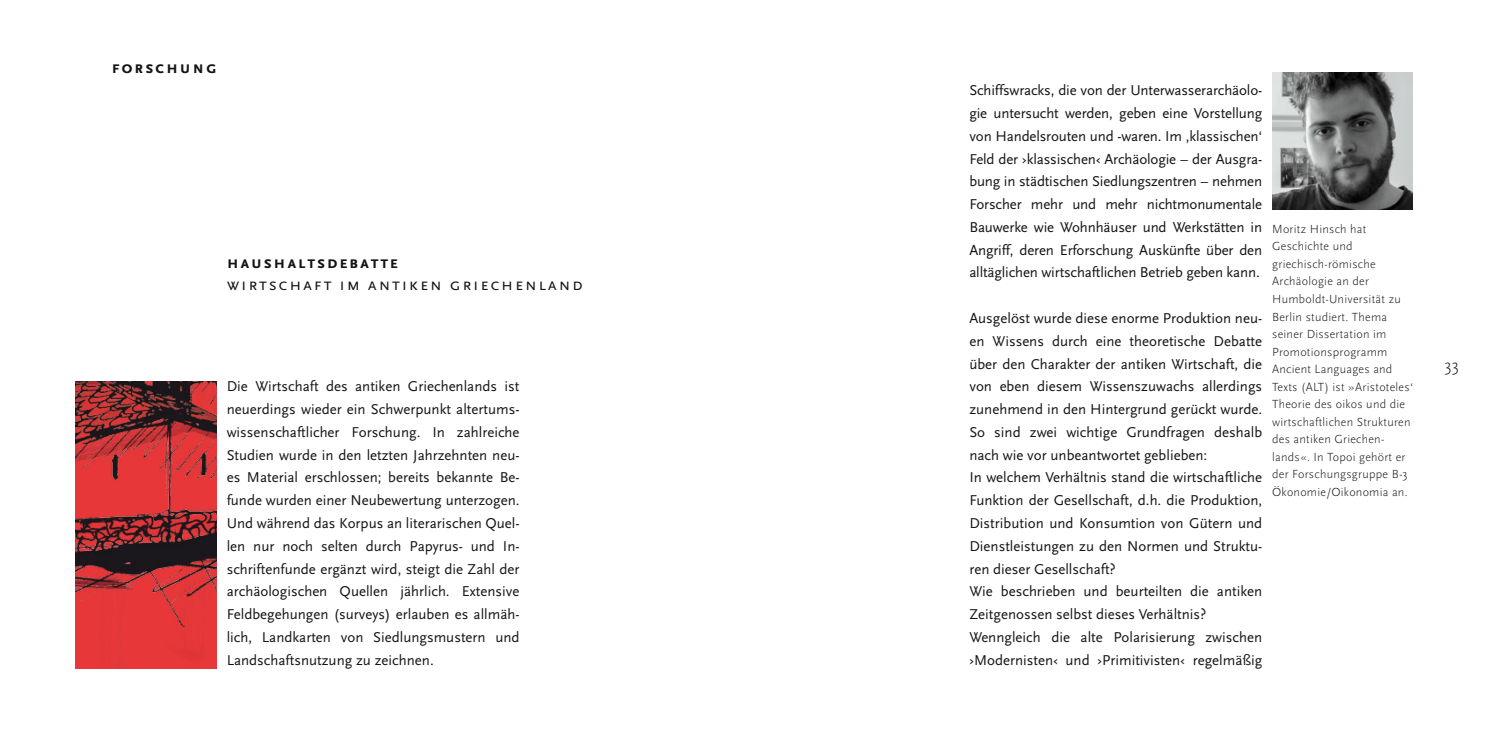
<style>
.page{position:relative;width:1489px;height:745px;background:#fff}
.page>*{position:absolute;margin:0;border:0;box-sizing:border-box;transform-origin:0 0}
.t1{font:17.5px "Scala Sans CV Caps";letter-spacing:.1em;color:#141415}
.t2{font:17.5px "Scala Sans CV Bold Caps";letter-spacing:.1em;color:#141415}
.t3{font:17.5px "Scala Sans CV Light";color:#141415}
.t4{font:14.88px/22.8px "Scala Sans CV";color:#141415;text-align:justify}
.t5{font:12.25px/17.5px "Scala Sans CV Light";letter-spacing:.02em;color:#141415}
</style>
<div class="page">
<img style="left:75px;top:381px;width:142px;height:287px">
<img style="left:1272px;top:72px;width:140px;height:137px">
<p class="t2" style="left:112px;top:57px;width:106px">forschung</p>
<p class="t2" style="left:227px;top:252px;width:173px">haushaltsdebatte</p>
<p class="t1" style="left:227px;top:274px;width:357px">wirtschaft im antiken griechenland</p>
<p class="t4" style="left:227px;top:375px;width:294px">Die Wirtschaft des antiken Griechenlands ist neuerdings wieder ein Schwerpunkt altertums&shy;wissenschaftlicher Forschung. In zahlreiche Studien wurde in den letzten Jahrzehnten neu&shy;es Material erschlossen; bereits bekannte Be&shy;funde wurden einer Neubewertung unterzogen.<br>Und während das Korpus an literarischen Quel&shy;len nur noch selten durch Papyrus- und In&shy;schriftenfunde ergänzt wird, steigt die Zahl der archäologischen Quellen jährlich. Extensive Feldbegehungen (surveys) erlauben es allmäh&shy;lich, Landkarten von Siedlungsmustern und Landschaftsnutzung zu zeichnen.</p>
<p class="t4" style="left:969px;top:79px;width:294px">Schiffswracks, die von der Unterwasserarchäolo&shy;gie untersucht werden, geben eine Vorstellung von Handelsrouten und -waren. Im ‚klassischen‘ Feld der ›klassischen‹ Archäologie – der Ausgra&shy;bung in städtischen Siedlungszentren – nehmen Forscher mehr und mehr nichtmonumentale Bauwerke wie Wohnhäuser und Werkstätten in Angriff, deren Erforschung Auskünfte über den alltäglichen wirtschaftlichen Betrieb geben kann.</p>
<p class="t4" style="left:969px;top:307px;width:294px;text-align:left">Ausgelöst wurde diese enorme Produktion neu&shy;en Wissens durch eine theoretische Debatte über den Charakter der antiken Wirtschaft, die von eben diesem Wissenszuwachs allerdings zunehmend in den Hintergrund gerückt wurde.<br>So sind zwei wichtige Grundfragen deshalb nach wie vor unbeantwortet geblieben:<br>In welchem Verhältnis stand die wirtschaftliche Funktion der Gesellschaft, d.h. die Produktion, Distribution und Konsumtion von Gütern und Dienstleistungen zu den Normen und Struktu&shy;ren dieser Gesellschaft?<br>Wie beschrieben und beurteilten die antiken Zeitgenossen selbst dieses Verhältnis?<br>Wenngleich die alte Polarisierung zwischen ›Modernisten‹ und ›Primitivisten‹ regelmäßig</p>
<p class="t5" style="left:1271px;top:220px;width:142px">Moritz Hinsch hat<br>Geschichte und griechisch-römische<br>Archäologie an der<br>Humboldt-Universität zu<br>Berlin studiert. Thema seiner Dissertation im<br>Promotionsprogramm<br>Ancient Languages and<br>Texts (ALT) ist »Aristoteles‘<br>Theorie des oikos und die wirtschaftlichen Strukturen des antiken Griechen&shy;lands«. In Topoi gehört er der Forschungsgruppe B-3<br>Ökonomie/Oikonomia an.</p>
<p class="t3" style="left:1444px;top:355px;width:16px">33</p>
</div>
